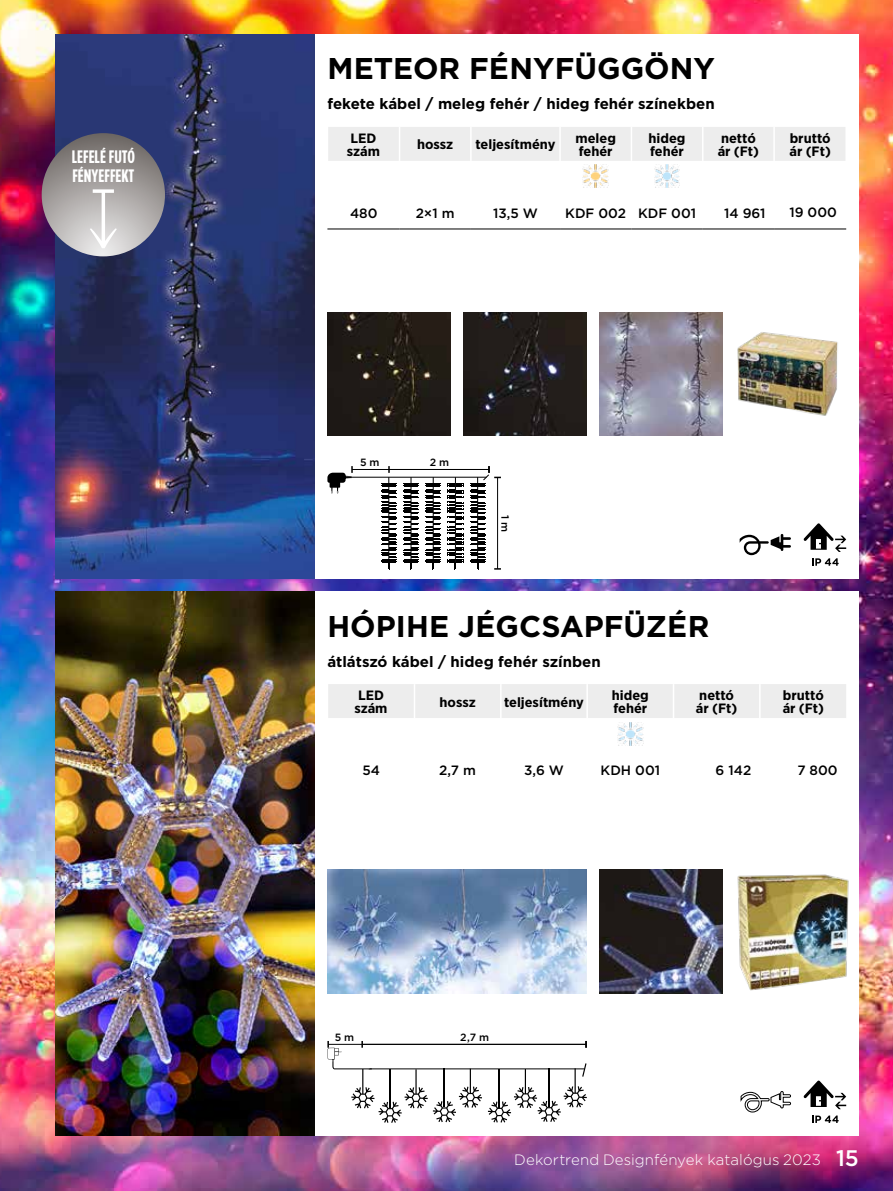
<style>
.page{position:relative;width:893px;height:1191px;background:#fff}
.page>*{position:absolute;margin:0;border:0;box-sizing:border-box;transform-origin:0 0}
.t1{font:700 30px "Gotham";color:#000}
.t2{font:700 18px/19.5px "Gotham Condensed";color:#fff}
.t3{font:700 15px "Gotham";color:#000}
.t4{font:300 15px "Gotham";letter-spacing:.005em;color:#fff}
.t5{font:700 13.5px/13.5px "Gotham Narrow";color:#000;scale:1.09 1}
.t6{font:500 13.5px "Gotham";color:#000}
.t7{font:500 10.5px "Gotham";color:#000}
.s1{font-weight:500;font-size:22.5px}
</style>
<div class="page">
<img style="left:0;top:0;width:893px;height:1191px">
<div style="left:55px;top:34px;width:804px;height:544px;background:#fff"></div>
<div style="left:55px;top:591px;width:804px;height:544px;background:#fff"></div>
<img style="left:55px;top:34px;width:260px;height:544px">
<svg style="left:328px;top:127px;width:517px;height:102px"></svg>
<hr style="left:399px;top:127px;width:1px;height:34px;background:#fff">
<hr style="left:470px;top:127px;width:2px;height:34px;background:#fff">
<hr style="left:559px;top:127px;width:2px;height:34px;background:#fff">
<hr style="left:631px;top:127px;width:1px;height:34px;background:#fff">
<hr style="left:399px;top:161px;width:1px;height:33px;background:#fff">
<hr style="left:470px;top:161px;width:2px;height:33px;background:#fff">
<hr style="left:559px;top:161px;width:2px;height:33px;background:#fff">
<hr style="left:631px;top:161px;width:1px;height:33px;background:#fff">
<hr style="left:399px;top:196px;width:1px;height:33px;background:#fff">
<hr style="left:470px;top:196px;width:2px;height:33px;background:#fff">
<hr style="left:559px;top:196px;width:2px;height:33px;background:#fff">
<hr style="left:631px;top:196px;width:1px;height:33px;background:#fff">
<hr style="left:773px;top:127px;width:2px;height:34px;background:#fff">
<hr style="left:773px;top:161px;width:2px;height:34px;background:#fff">
<hr style="left:773px;top:195px;width:2px;height:34px;background:#fff">
<hr style="left:702px;top:127px;width:1px;height:34px;background:#fff">
<hr style="left:702px;top:161px;width:1px;height:33px;background:#fff">
<hr style="left:702px;top:196px;width:1px;height:33px;background:#fff">
<hr style="left:327px;top:229px;width:72px;height:1px;background:#000">
<hr style="left:399px;top:229px;width:72px;height:1px;background:#000">
<hr style="left:471px;top:229px;width:89px;height:1px;background:#000">
<hr style="left:560px;top:229px;width:71px;height:1px;background:#000">
<hr style="left:631px;top:229px;width:72px;height:1px;background:#000">
<hr style="left:703px;top:229px;width:71px;height:1px;background:#000">
<hr style="left:774px;top:229px;width:72px;height:1px;background:#000">
<img style="left:583px;top:165px;width:25px;height:23px">
<img style="left:654px;top:165px;width:26px;height:23px">
<img style="left:327px;top:313px;width:124px;height:123px">
<img style="left:463px;top:313px;width:124px;height:123px">
<img style="left:600px;top:313px;width:123px;height:123px">
<img style="left:737px;top:332px;width:101px;height:84px">
<svg style="left:740px;top:534px;width:51px;height:21px"></svg>
<svg style="left:328px;top:684px;width:518px;height:62px"></svg>
<hr style="left:414px;top:684px;width:1px;height:34px;background:#fff">
<hr style="left:500px;top:684px;width:2px;height:34px;background:#fff">
<hr style="left:586px;top:684px;width:2px;height:34px;background:#fff">
<hr style="left:414px;top:718px;width:1px;height:33px;background:#fff">
<hr style="left:500px;top:718px;width:2px;height:33px;background:#fff">
<hr style="left:586px;top:718px;width:2px;height:33px;background:#fff">
<hr style="left:759px;top:684px;width:2px;height:34px;background:#fff">
<hr style="left:759px;top:718px;width:2px;height:34px;background:#fff">
<hr style="left:673px;top:684px;width:1px;height:34px;background:#fff">
<hr style="left:673px;top:718px;width:1px;height:33px;background:#fff">
<hr style="left:845px;top:718px;width:2px;height:34px;background:#fff">
<img style="left:618px;top:722px;width:25px;height:23px">
<svg style="left:740px;top:1091px;width:51px;height:21px"></svg>
<div style="left:720px;top:858px;width:144px;height:148px;background:#fff"></div>
<img style="left:737px;top:874px;width:112px;height:117px">
<img style="left:600px;top:870px;width:123px;height:123px">
<img style="left:55px;top:591px;width:260px;height:544px">
<svg style="left:804px;top:523px;width:42px;height:29px"></svg>
<svg style="left:812px;top:558px;width:27px;height:8px"></svg>
<svg style="left:804px;top:1080px;width:42px;height:29px"></svg>
<svg style="left:812px;top:1115px;width:27px;height:8px"></svg>
<hr style="left:344px;top:477px;width:142px;height:1px;background:#000">
<hr style="left:388px;top:477px;width:1px;height:86px;background:#000">
<svg style="left:381px;top:483px;width:16px;height:87px"></svg>
<hr style="left:411px;top:477px;width:1px;height:86px;background:#000">
<svg style="left:403px;top:483px;width:16px;height:87px"></svg>
<hr style="left:433px;top:477px;width:1px;height:86px;background:#000">
<svg style="left:425px;top:483px;width:16px;height:87px"></svg>
<hr style="left:455px;top:477px;width:1px;height:86px;background:#000">
<svg style="left:447px;top:483px;width:17px;height:87px"></svg>
<hr style="left:352px;top:469px;width:137px;height:1px;background:#000">
<svg style="left:327px;top:466px;width:26px;height:27px"></svg>
<svg style="left:388px;top:466px;width:2px;height:7px"></svg>
<svg style="left:470px;top:466px;width:31px;height:104px"></svg>
<svg style="left:327px;top:1041px;width:260px;height:82px"></svg>
<img style="left:327px;top:870px;width:260px;height:123px">
<svg style="left:42px;top:133px;width:123px;height:123px"></svg>
<svg style="left:90px;top:189px;width:27px;height:59px"></svg>
<h2 class="t2" style="left:72px;top:146px;width:65px">LEFELÉ FUTÓ<br>FÉNYEFFEKT</h2>
<h1 class="t1" style="left:327px;top:49px;width:389px">METEOR FÉNYFÜGGÖNY</h1>
<p class="t3" style="left:327px;top:94px;width:389px">fekete kábel / meleg fehér / hideg fehér színekben</p>
<p class="t5" style="left:347px;top:131px;width:32px">LED szám</p>
<p class="t5" style="left:417px;top:138px;width:35px">hossz</p>
<p class="t5" style="left:475px;top:138px;width:75px">teljesítmény</p>
<p class="t5" style="left:575px;top:131px;width:39px">meleg fehér</p>
<p class="t5" style="left:649px;top:131px;width:35px">hideg fehér</p>
<p class="t5" style="left:718px;top:131px;width:40px">nettó ár (Ft)</p>
<p class="t5" style="left:789px;top:131px;width:40px">bruttó ár (Ft)</p>
<p class="t6" style="left:350px;top:204px;width:29px">480</p>
<p class="t6" style="left:416px;top:204px;width:41px">2×1 m</p>
<p class="t6" style="left:493px;top:204px;width:46px">13,5 W</p>
<p class="t6" style="left:565px;top:204px;width:132px">KDF 002 KDF 001</p>
<p class="t6" style="left:724px;top:204px;width:43px">14 961</p>
<p class="t6" style="left:789px;top:204px;width:49px">19 000</p>
<p class="t7" style="left:360px;top:455px;width:21px">5 m</p>
<p class="t7" style="left:430px;top:455px;width:21px">2 m</p>
<p class="t7" style="left:512px;top:515px;width:19px;rotate:90deg">1 m</p>
<h1 class="t1" style="left:327px;top:606px;width:383px">HÓPIHE JÉGCSAPFÜZÉR</h1>
<p class="t3" style="left:327px;top:651px;width:275px">átlátszó kábel / hideg fehér színben</p>
<p class="t5" style="left:354px;top:688px;width:32px">LED szám</p>
<p class="t5" style="left:440px;top:695px;width:35px">hossz</p>
<p class="t5" style="left:504px;top:695px;width:75px">teljesítmény</p>
<p class="t5" style="left:612px;top:688px;width:35px">hideg fehér</p>
<p class="t5" style="left:696px;top:688px;width:40px">nettó ár (Ft)</p>
<p class="t5" style="left:783px;top:688px;width:40px">bruttó ár (Ft)</p>
<p class="t6" style="left:363px;top:761px;width:19px">54</p>
<p class="t6" style="left:439px;top:761px;width:38px">2,7 m</p>
<p class="t6" style="left:524px;top:761px;width:41px">3,6 W</p>
<p class="t6" style="left:601px;top:761px;width:61px">KDH 001</p>
<p class="t6" style="left:716px;top:761px;width:37px">6 142</p>
<p class="t6" style="left:797px;top:761px;width:42px">7 800</p>
<p class="t7" style="left:335px;top:1030px;width:21px">5 m</p>
<p class="t7" style="left:460px;top:1030px;width:31px">2,7 m</p>
<p class="t4" style="left:514px;top:1150px;width:346px">Dekortrend Designfények katalógus 2023 <span class="s1">15</span></p>
</div>
